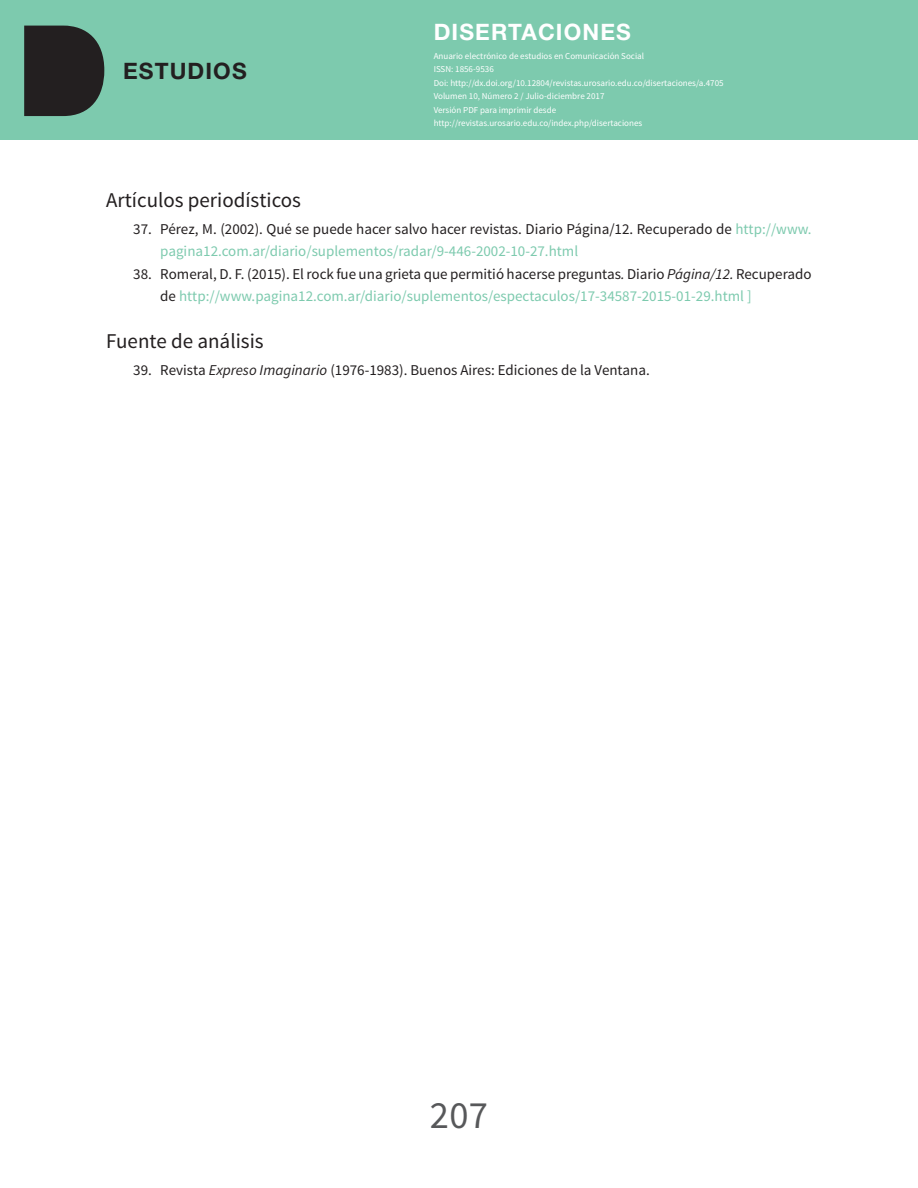
<style>
.page{position:relative;width:918px;height:1188px;background:#fff}
.page>*{position:absolute;margin:0;border:0;box-sizing:border-box;transform-origin:0 0}
.t1{font:38.4px "Source Sans Pro";color:#57585a}
.t2{font:700 22.65px "Helvetica Neue LT Std";letter-spacing:.05em;color:#fff}
.t3{font:700 22.65px "Helvetica Neue LT Std";letter-spacing:.05em;color:#231f20}
.T3{font:21px "Source Sans Pro";color:#231f20}
.t4{font:15px/22.5px "Source Sans Pro";color:#231f20}
.t5{font:9px/13.5px "Source Sans Pro";color:#fff}
.s1{font-style:inherit}
.s2{color:#7dcaae}
.s3{font-style:italic}
</style>
<div class="page">
<div style="left:0;top:0;width:918px;height:139px;background:#7dcaae"></div>
<svg style="left:24px;top:26px;width:80px;height:90px;background:#2b2e2d"></svg>
<h2 class="t3" style="left:123px;top:57px;width:125px">ESTUDIOS</h2>
<h2 class="t2" style="left:434px;top:18px;width:199px">DISERTACIONES</h2>
<p class="t5" style="left:434px;top:49px;width:292px">Anuario electrónico de estudios en Comunicación Social<br><span class="s1">ISSN</span>: 1856-9536<br>Doi: http://dx.doi.org/10.12804/revistas.urosario.edu.co/disertaciones/a.4705<br>Volumen 10, Número 2 / Julio-diciembre 2017<br>Versión <span class="s1">PDF</span> para imprimir desde http://revistas.urosario.edu.co/index.php/disertaciones</p>
<p class="T3" style="left:106px;top:187px;width:196px">Artículos periodísticos</p>
<p class="t4" style="left:160px;top:218px;width:653px;text-indent:-27px">37. Pérez, M. (2002). Qué se puede hacer salvo hacer revistas. Diario Página/12. Recuperado de <span class="s2">http://www. pagina12.com.ar/diario/suplementos/radar/9-446-2002-10-27.html</span></p>
<p class="t4" style="left:160px;top:263px;width:653px;text-indent:-27px">38. Romeral, D. F. (2015). El rock fue una grieta que permitió hacerse preguntas<span class="s3">.</span> Diario <span class="s3">Página/12.</span> Recuperado de <span class="s2">http://www.pagina12.com.ar/diario/suplementos/espectaculos/17-34587-2015-01-29.html ]</span></p>
<p class="T3" style="left:106px;top:328px;width:159px">Fuente de análisis</p>
<p class="t4" style="left:133px;top:359px;width:518px">39. Revista <span class="s3">Expreso Imaginario</span> (1976-1983). Buenos Aires: Ediciones de la Ventana.</p>
<h1 class="t1" style="left:430px;top:1092px;width:60px">207</h1>
</div>
